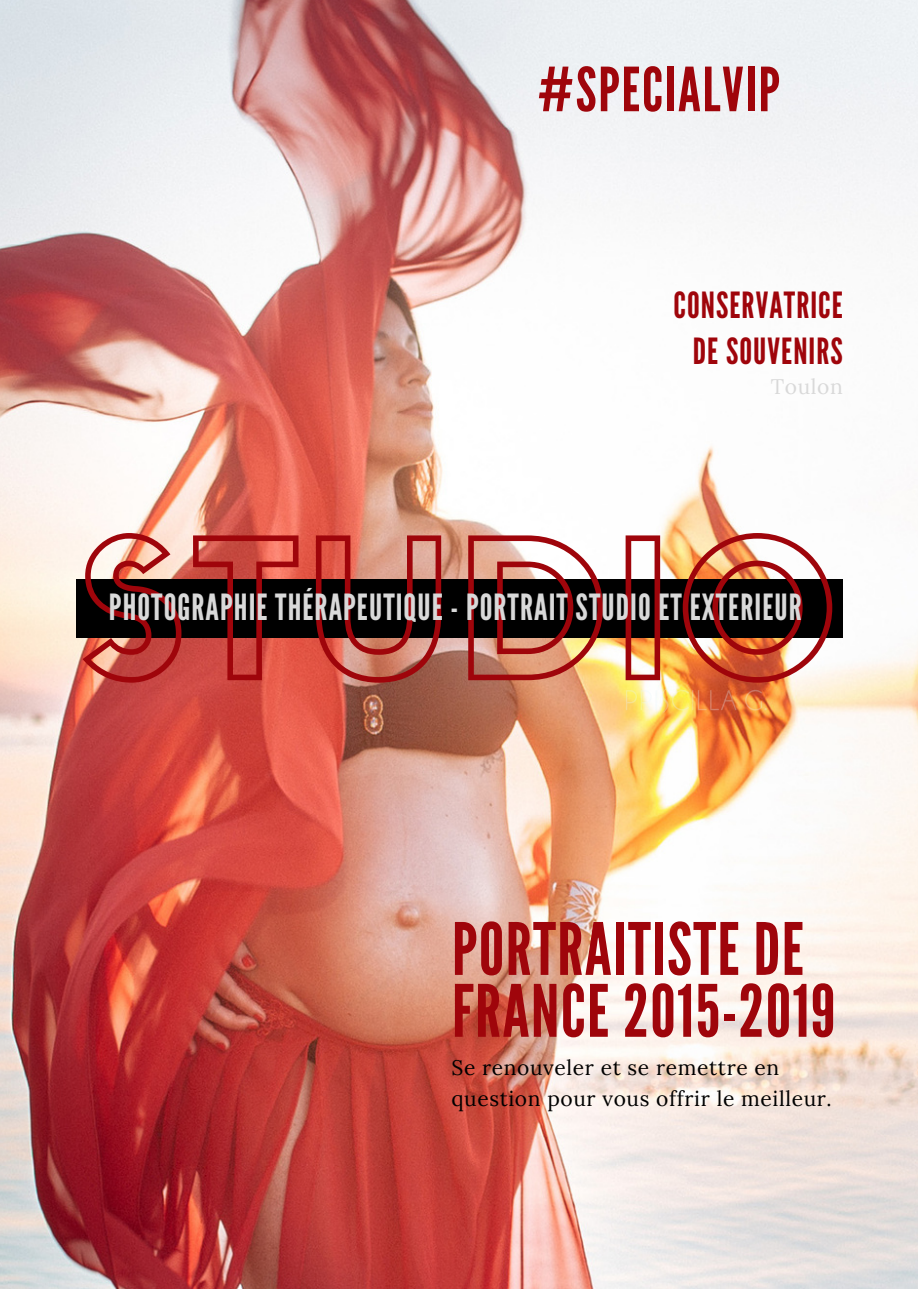
<style>
.page{position:relative;width:918px;height:1289px;background:#fff}
.page>*{position:absolute;margin:0;border:0;box-sizing:border-box;transform-origin:0 0}
.t1{font:186.75px "Sifonn Basic Outline";letter-spacing:.03em;color:#9f050b}
.t2{font:72px/61.8px "League Gothic";letter-spacing:.02em;color:#9f050b}
.t3{font:60.75px "League Gothic";letter-spacing:.03em;color:#9f050b}
.t4{font:36px "League Gothic";letter-spacing:.03em;color:#d9d9d9}
.t5{font:36px "League Gothic";letter-spacing:.03em;color:#9f050b}
.t6{font:21px/31.5px "Lora";letter-spacing:.03em;color:#000}
.t7{font:21px "Lora";letter-spacing:.03em;color:#d9d9d9}
</style>
<div class="page">
<img style="left:0;top:0;width:918px;height:1288px">
<div style="left:76px;top:579px;width:767px;height:59px;background:#000"></div>
<img style="left:598px;top:672px;width:190px;height:60px">
<p class="t3" style="left:537px;top:54px;width:244px">#SPECIALVIP</p>
<p class="t5" style="left:673px;top:284px;width:171px">CONSERVATRICE</p>
<p class="t5" style="left:693px;top:330px;width:152px">DE SOUVENIRS</p>
<p class="t7" style="left:771px;top:372px;width:74px">Toulon</p>
<p class="t1" style="left:80px;top:537px;width:759px">STUDIO</p>
<p class="t4" style="left:109px;top:586px;width:694px">PHOTOGRAPHIE THÉRAPEUTIQUE - PORTRAIT STUDIO ET EXTERIEUR</p>
<p class="t2" style="left:452px;top:919px;width:385px">PORTRAITISTE DE<br>FRANCE 2015-2019</p>
<p class="t6" style="left:452px;top:1051px;width:382px">Se renouveler et se remettre en question pour vous offrir le meilleur.</p>
</div>
